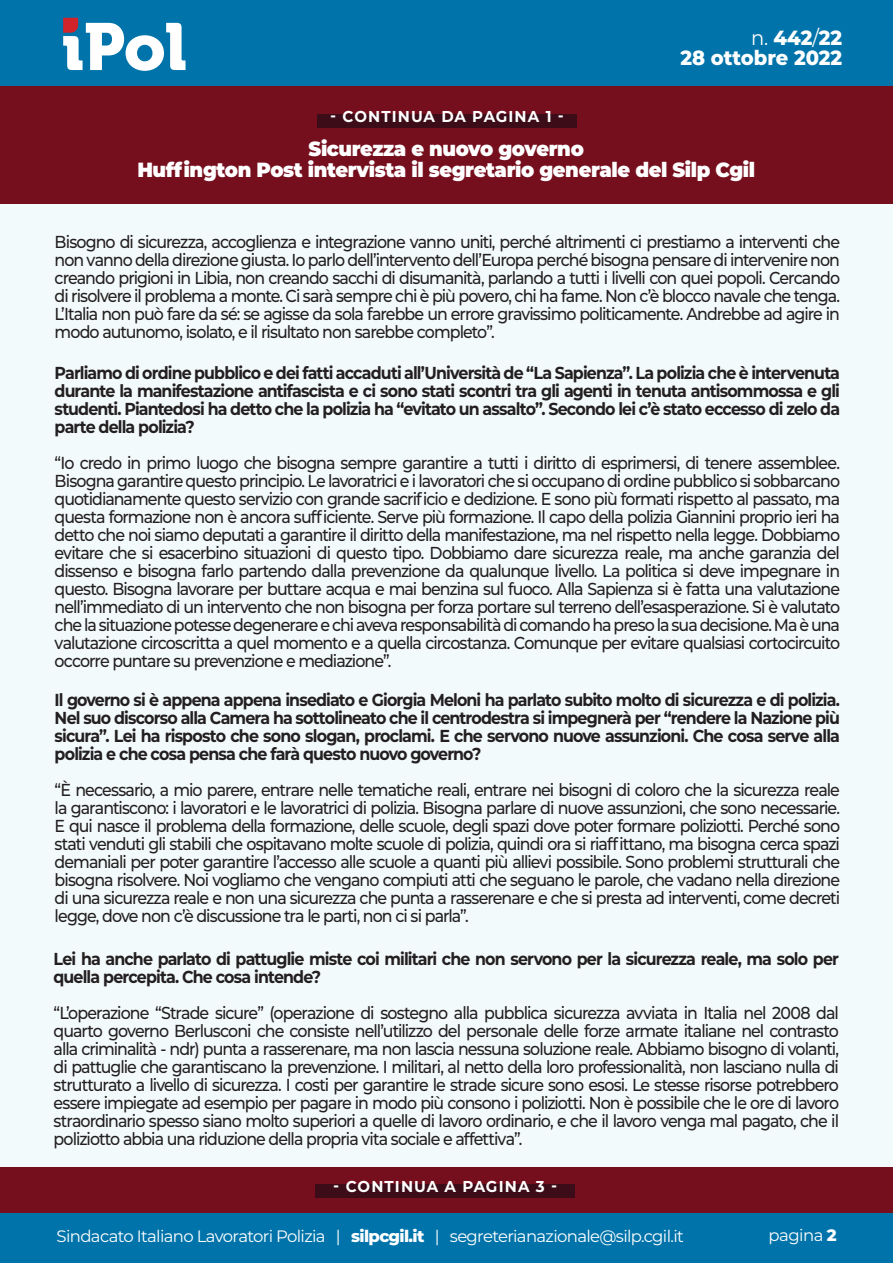
<style>
.page{position:relative;width:893px;height:1263px;background:#fff}
.page>*{position:absolute;margin:0;border:0;box-sizing:border-box;transform-origin:0 0}
.t1{font:66px "Museo 900";color:#fff}
.t2{font:900 20.4px "Montserrat";letter-spacing:-.02em;color:#fff;scale:.95 1}
.t3{font:800 20.4px "Montserrat";color:#fff;scale:.95 1}
.t4{font:18px "Museo 500";letter-spacing:-.03em;color:#fff}
.t5{font:500 17.4px/18px "Montserrat";letter-spacing:-.06em;color:#231f20;text-align:justify;scale:.91 1}
.t6{font:700 17.4px/18px "Montserrat";letter-spacing:-.055em;color:#231f20;text-align:justify;scale:.91 1}
.t7{font:16.5px "Montserrat";letter-spacing:-.04em;color:#fff}
.t8{font:700 15.75px "Montserrat";letter-spacing:.07em;color:#fff;scale:.95 1}
.s1{font-weight:400}
.s2{font-weight:800}
</style>
<div class="page">
<div style="left:0;top:1209px;width:893px;height:54px;background:#0074aa"></div>
<div style="left:0;top:0;width:893px;height:88px;background:#0074aa"></div>
<svg style="left:63px;top:17px;width:16px;height:9px"></svg>
<svg style="left:63px;top:18px;width:15px;height:15px"></svg>
<div style="left:0;top:87px;width:893px;height:1126px;background:#750e1d"></div>
<div style="left:0;top:204px;width:893px;height:962px;background:#f3fafb"></div>
<div style="left:317px;top:115px;width:259px;height:13px;background:#3c0c18"></div>
<div style="left:315px;top:1185px;width:259px;height:13px;background:#3c0c18"></div>
<p class="t1" style="left:62px;top:9px;width:127px">iPol</p>
<p class="t3" style="left:751px;top:23px;width:98px"><span class="s1">n.</span> 442<span class="s1">/</span>22</p>
<p class="t3" style="left:680px;top:42px;width:172px">28 ottobre 2022</p>
<p class="t8" style="left:330px;top:105px;width:248px">- CONTINUA DA PAGINA 1 -</p>
<p class="t2" style="left:309px;top:134px;width:291px">Sicurezza e nuovo governo</p>
<p class="t2" style="left:137px;top:155px;width:652px">Huffington Post intervista il segretario generale del Silp Cgil</p>
<p class="t5" style="left:55px;top:232px;width:865px">Bisogno di sicurezza, accoglienza e integrazione vanno uniti, perché altrimenti ci prestiamo a interventi che non vanno della direzione giusta. Io parlo dell’intervento dell’Europa perché bisogna pensare di intervenire non creando prigioni in Libia, non creando sacchi di disumanità, parlando a tutti i livelli con quei popoli. Cercando di risolvere il problema a monte. Ci sarà sempre chi è più povero, chi ha fame. Non c’è blocco navale che tenga.<br>L’Italia non può fare da sé: se agisse da sola farebbe un errore gravissimo politicamente. Andrebbe ad agire in modo autunomo, isolato, e il risultato non sarebbe completo”.</p>
<p class="t6" style="left:55px;top:363px;width:865px">Parliamo di ordine pubblico e dei fatti accaduti all’Università de “La Sapienza”. La polizia che è intervenuta durante la manifestazione antifascista e ci sono stati scontri tra gli agenti in tenuta antisommossa e gli studenti. Piantedosi ha detto che la polizia ha “evitato un assalto”. Secondo lei c’è stato eccesso di zelo da parte della polizia?</p>
<p class="t5" style="left:55px;top:453px;width:865px">“Io credo in primo luogo che bisogna sempre garantire a tutti i diritto di esprimersi, di tenere assemblee.<br>Bisogna garantire questo principio. Le lavoratrici e i lavoratori che si occupano di ordine pubblico si sobbarcano quotidianamente questo servizio con grande sacrificio e dedizione. E sono più formati rispetto al passato, ma questa formazione non è ancora sufficiente. Serve più formazione. Il capo della polizia Giannini proprio ieri ha detto che noi siamo deputati a garantire il diritto della manifestazione, ma nel rispetto nella legge. Dobbiamo evitare che si esacerbino situazioni di questo tipo. Dobbiamo dare sicurezza reale, ma anche garanzia del dissenso e bisogna farlo partendo dalla prevenzione da qualunque livello. La politica si deve impegnare in questo. Bisogna lavorare per buttare acqua e mai benzina sul fuoco. Alla Sapienza si è fatta una valutazione nell’immediato di un intervento che non bisogna per forza portare sul terreno dell’esasperazione. Si è valutato che la situazione potesse degenerare e chi aveva responsabilità di comando ha preso la sua decisione. Ma è una valutazione circoscritta a quel momento e a quella circostanza. Comunque per evitare qualsiasi cortocircuito occorre puntare su prevenzione e mediazione”.</p>
<p class="t6" style="left:55px;top:690px;width:865px">Il governo si è appena appena insediato e Giorgia Meloni ha parlato subito molto di sicurezza e di polizia.<br>Nel suo discorso alla Camera ha sottolineato che il centrodestra si impegnerà per “rendere la Nazione più sicura”. Lei ha risposto che sono slogan, proclami. E che servono nuove assunzioni. Che cosa serve alla polizia e che cosa pensa che farà questo nuovo governo?</p>
<p class="t5" style="left:55px;top:780px;width:865px">“È necessario, a mio parere, entrare nelle tematiche reali, entrare nei bisogni di coloro che la sicurezza reale la garantiscono: i lavoratori e le lavoratrici di polizia. Bisogna parlare di nuove assunzioni, che sono necessarie.<br>E qui nasce il problema della formazione, delle scuole, degli spazi dove poter formare poliziotti. Perché sono stati venduti gli stabili che ospitavano molte scuole di polizia, quindi ora si riaffittano, ma bisogna cerca spazi demaniali per poter garantire l’accesso alle scuole a quanti più allievi possibile. Sono problemi strutturali che bisogna risolvere. Noi vogliamo che vengano compiuti atti che seguano le parole, che vadano nella direzione di una sicurezza reale e non una sicurezza che punta a rasserenare e che si presta ad interventi, come decreti legge, dove non c’è discussione tra le parti, non ci si parla”.</p>
<p class="t6" style="left:54px;top:949px;width:865px">Lei ha anche parlato di pattuglie miste coi militari che non servono per la sicurezza reale, ma solo per quella percepita. Che cosa intende?</p>
<p class="t5" style="left:54px;top:1003px;width:865px">“L’operazione “Strade sicure” (operazione di sostegno alla pubblica sicurezza avviata in Italia nel 2008 dal quarto governo Berlusconi che consiste nell’utilizzo del personale delle forze armate italiane nel contrasto alla criminalità - ndr) punta a rasserenare, ma non lascia nessuna soluzione reale. Abbiamo bisogno di volanti, di pattuglie che garantiscano la prevenzione. I militari, al netto della loro professionalità, non lasciano nulla di strutturato a livello di sicurezza. I costi per garantire le strade sicure sono esosi. Le stesse risorse potrebbero essere impiegate ad esempio per pagare in modo più consono i poliziotti. Non è possibile che le ore di lavoro straordinario spesso siano molto superiori a quelle di lavoro ordinario, e che il lavoro venga mal pagato, che il poliziotto abbia una riduzione della propria vita sociale e affettiva”.</p>
<p class="t8" style="left:333px;top:1175px;width:237px">- CONTINUA A PAGINA 3 -</p>
<p class="t4" style="left:773px;top:1223px;width:70px">pagina 2</p>
<p class="t7" style="left:57px;top:1224px;width:629px">Sindacato Italiano Lavoratori Polizia | <span class="s2">silpcgil.it</span> | segreterianazionale@silp.cgil.it</p>
<p class="t7" style="left:768px;top:1223px;width:70px">pagina <span class="s2">2</span></p>
</div>
